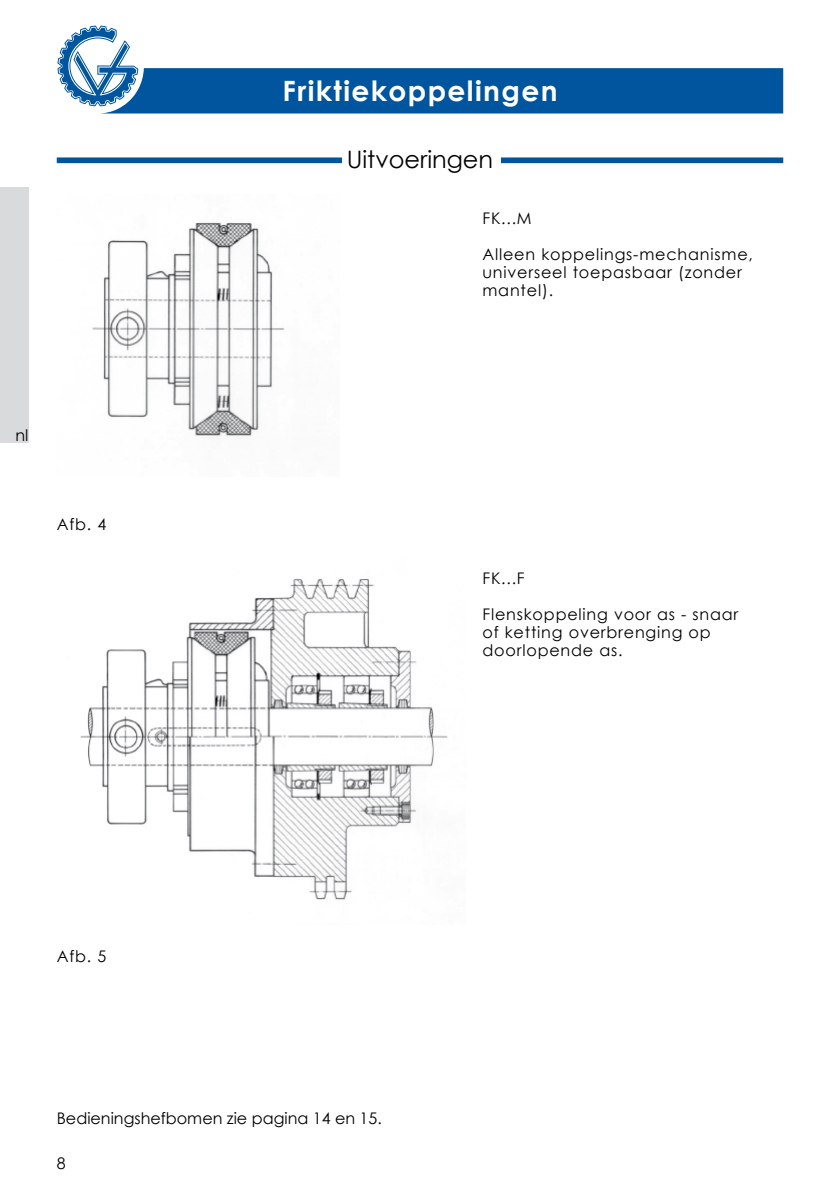
<style>
.page{position:relative;width:840px;height:1191px;background:#fff}
.page>*{position:absolute;margin:0;border:0;box-sizing:border-box;transform-origin:0 0}
.t1{font:700 28px "Century Gothic";letter-spacing:.05em;color:#fff}
.t2{font:24px "Century Gothic";color:#000}
.t3{font:16px/18px "Century Gothic";letter-spacing:.05em;color:#000}
.t4{font:16px "Century Gothic";color:#000}
</style>
<div class="page">
<svg style="left:57px;top:26px;width:725px;height:87px"></svg>
<div style="left:57px;top:157px;width:725px;height:6px;background:#00559f"></div>
<div style="left:341px;top:150px;width:159px;height:20px;background:#fff"></div>
<img style="left:92px;top:222px;width:192px;height:215px">
<img style="left:80px;top:579px;width:368px;height:321px">
<div style="left:0;top:187px;width:28px;height:255px;background:#d9dadb"></div>
<p class="t3" style="left:15px;top:426px;width:14px">nl</p>
<p class="t3" style="left:57px;top:515px;width:51px">Afb. 4</p>
<h1 class="t1" style="left:282px;top:69px;width:276px">Friktiekoppelingen</h1>
<h2 class="t2" style="left:346px;top:145px;width:148px">Uitvoeringen</h2>
<p class="t3" style="left:482px;top:209px;width:51px">FK...M</p>
<p class="t3" style="left:482px;top:245px;width:272px">Alleen koppelings-mechanisme, universeel toepasbaar (zonder mantel).</p>
<p class="t3" style="left:482px;top:569px;width:44px">FK...F</p>
<p class="t3" style="left:482px;top:605px;width:257px">Flenskoppeling voor as - snaar of ketting overbrenging op doorlopende as.</p>
<p class="t3" style="left:57px;top:947px;width:51px">Afb. 5</p>
<p class="t4" style="left:57px;top:1108px;width:326px">Bedieningshefbomen zie pagina 14 en 15.</p>
<p class="t3" style="left:57px;top:1154px;width:10px">8</p>
</div>
